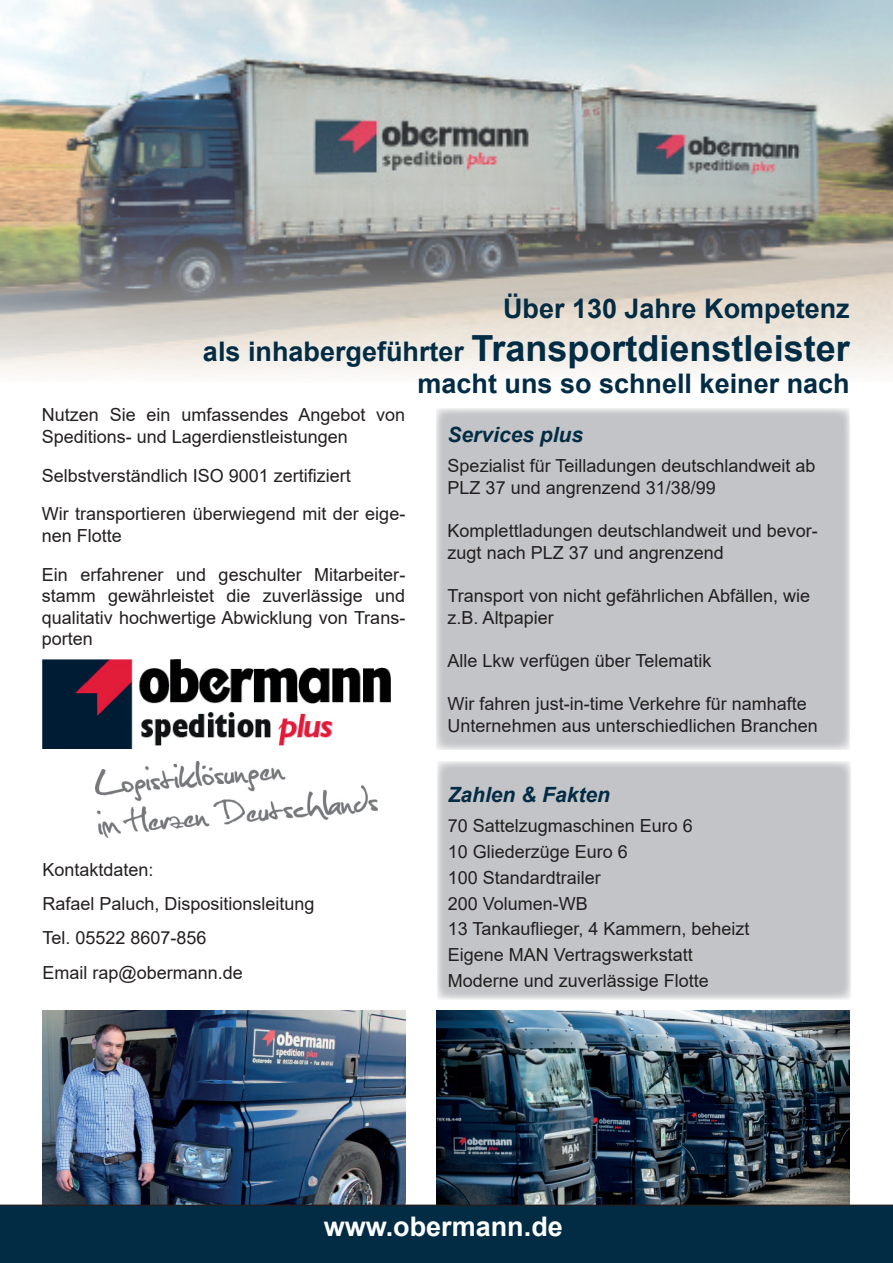
<style>
.page{position:relative;width:893px;height:1263px;background:#fff}
.page>*{position:absolute;margin:0;border:0;box-sizing:border-box;transform-origin:0 0}
.t1{font:700 36px "Arial";color:#022b44}
.t2{font:700 27px "Arial";color:#022b44}
.t3{font:700 27px "Arial";color:#fff}
.t4{font:italic 700 21px "Arial";color:#022b44}
.t5{font:18px/21.6px "Arial";color:#231f20}
.s1{font-size:27px}
</style>
<div class="page">
<img style="left:43px;top:1010px;width:363px;height:194px">
<img style="left:437px;top:1010px;width:413px;height:194px">
<img style="left:0;top:0;width:893px;height:375px">
<div style="left:0;top:1204px;width:893px;height:59px;background:#022b44"></div>
<div style="left:437px;top:761px;width:413px;height:238px;background:#c3c4c7"></div>
<div style="left:436px;top:408px;width:414px;height:342px;background:#c3c4c7"></div>
<img style="left:96px;top:761px;width:282px;height:76px">
<img style="left:43px;top:659px;width:347px;height:90px">
<h2 class="t2" style="left:503px;top:289px;width:348px">Über 130 Jahre Kompetenz</h2>
<h1 class="t1" style="left:203px;top:323px;width:648px"><span class="s1">als inhabergeführter</span> Transportdienstleister</h1>
<h2 class="t2" style="left:417px;top:365px;width:434px">macht uns so schnell keiner nach</h2>
<p class="t5" style="left:42px;top:404px;width:365px">Nutzen Sie ein umfassendes Angebot von<br>Speditions- und Lagerdienstleistungen</p>
<p class="t5" style="left:42px;top:456px;width:365px;line-height:38.5px">Selbstverständlich ISO 9001 zertifiziert<br>Wir transportieren überwiegend mit der eige-</p>
<p class="t5" style="left:42px;top:516px;width:365px;line-height:38.5px">nen Flotte<br>Ein erfahrener und geschulter Mitarbeiter-</p>
<p class="t5" style="left:42px;top:585px;width:365px;text-align:justify">stamm gewährleistet die zuverlässige und qualitativ hochwertige Abwicklung von Trans&shy;porten</p>
<p class="t5" style="left:43px;top:852px;width:274px;line-height:34.3px">Kontaktdaten:<br>Rafael Paluch, Dispositionsleitung<br>Tel. 05522 8607-856<br>Email rap@obermann.de</p>
<p class="t4" style="left:448px;top:421px;width:137px">Services plus</p>
<p class="t5" style="left:448px;top:455px;width:369px">Spezialist für Teilladungen deutschlandweit ab<br>PLZ 37 und angrenzend 31/38/99</p>
<p class="t5" style="left:448px;top:520px;width:372px">Komplettladungen deutschlandweit und bevor&shy;zugt nach PLZ 37 und angrenzend</p>
<p class="t5" style="left:448px;top:585px;width:364px">Transport von nicht gefährlichen Abfällen, wie z.B. Altpapier</p>
<p class="t5" style="left:448px;top:650px;width:265px">Alle Lkw verfügen über Telematik</p>
<p class="t5" style="left:448px;top:693px;width:372px">Wir fahren just-in-time Verkehre für namhafte<br>Unternehmen aus unterschiedlichen Branchen</p>
<p class="t4" style="left:448px;top:780px;width:164px">Zahlen &amp; Fakten</p>
<p class="t5" style="left:448px;top:813px;width:303px;line-height:25.8px">70 Sattelzugmaschinen Euro 6<br>10 Gliederzüge Euro 6<br>100 Standardtrailer<br>200 Volumen-WB<br>13 Tankauflieger, 4 Kammern, beheizt<br>Eigene MAN Vertragswerkstatt<br>Moderne und zuverlässige Flotte</p>
<h2 class="t3" style="left:324px;top:1207px;width:241px">www.obermann.de</h2>
</div>
